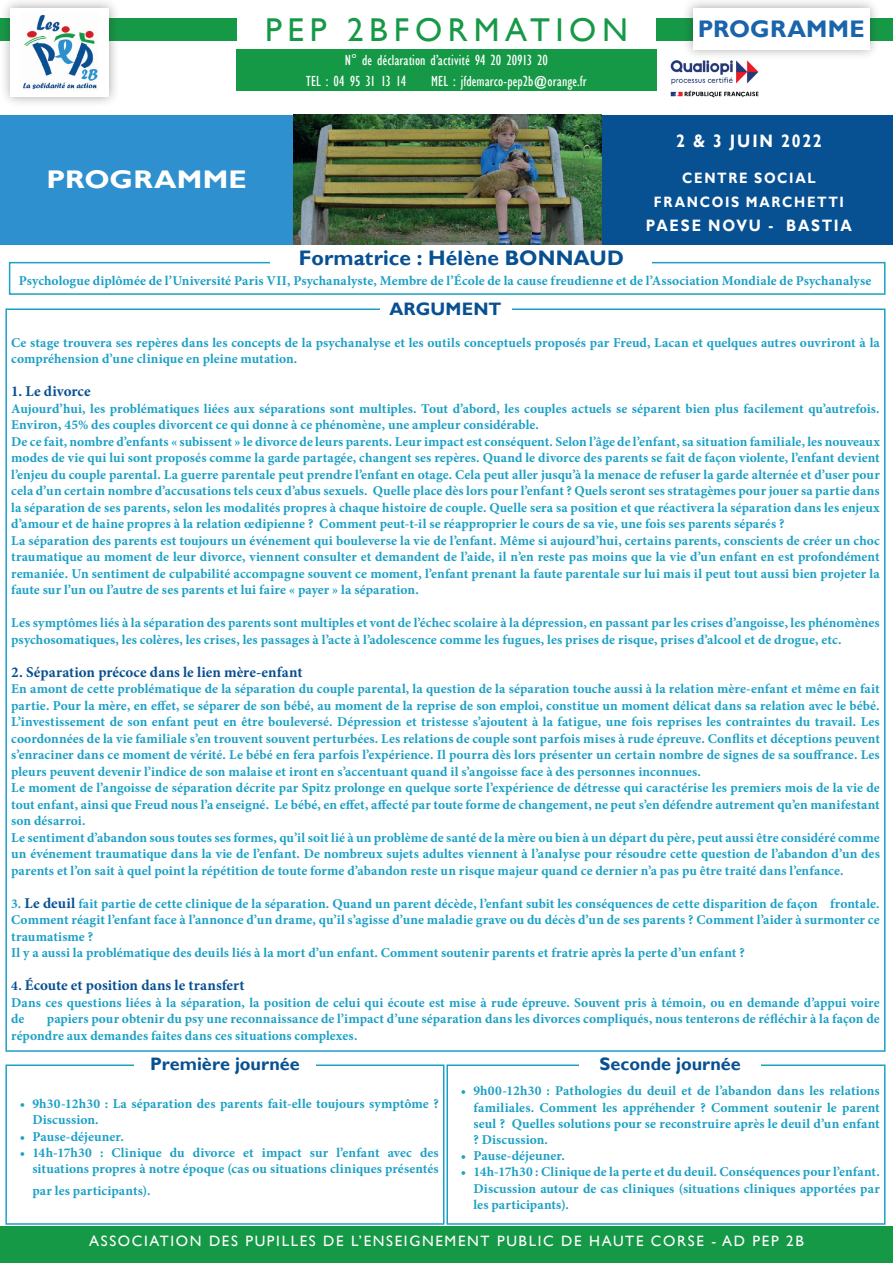
<style>
.page{position:relative;width:893px;height:1263px;background:#fff}
.page>*{position:absolute;margin:0;border:0;box-sizing:border-box;transform-origin:0 0}
.t1{font:33px "Gill Sans";letter-spacing:.17em;color:#169947}
.t2{font:700 25.5px "Gill Sans";letter-spacing:.01em;color:#fff;scale:1.13 1}
.t3{font:700 24px "Gill Sans";letter-spacing:.01em;color:#1a64ab}
.t4{font:700 21px "Gill Sans";letter-spacing:.005em;color:#075092}
.t5{font:700 18px "Gill Sans";color:#075092}
.t6{font:700 18px "Gill Sans";letter-spacing:.12em;color:#fff;scale:.89 1}
.t7{font:700 16.5px "Gill Sans";letter-spacing:.12em;color:#fff;scale:.89 1}
.t8{font:700 15px "Minion Pro";letter-spacing:.005em;color:#075092}
.t9{font:condensed 15px/21.6px "Gill Sans";letter-spacing:.005em;color:#fff}
.t10{font:15px "Gill Sans";letter-spacing:.11em;color:#fff}
.t11{font:700 15px/24px "Gill Sans";letter-spacing:.125em;color:#fff;text-align:center;scale:.89 1}
.t12{font:700 13.5px/16.5px "Minion Pro";letter-spacing:.005em;color:#1ca0c6}
.t13{font:700 13.5px/16.2px "Minion Pro";letter-spacing:.005em;color:#1ca0c5;text-align:justify}
.s1{font-size:15px;color:#075092}
.s2{font-size:13.5px}
</style>
<div class="page">
<div style="left:0;top:19px;width:236px;height:22px;background:#169947"></div>
<div style="left:236px;top:50px;width:421px;height:41px;background:#169947"></div>
<div style="left:657px;top:19px;width:236px;height:22px;background:#169947"></div>
<div style="left:0;top:1227px;width:893px;height:36px;background:#169947"></div>
<div style="left:446px;top:1064px;width:439px;height:161px;border:2px solid #1ca0c6"></div>
<div style="left:579px;top:1050px;width:182px;height:27px;background:#fff"></div>
<div style="left:5px;top:1064px;width:439px;height:161px;border:2px solid #1ca0c6"></div>
<div style="left:134px;top:1050px;width:182px;height:27px;background:#fff"></div>
<div style="left:0;top:0;width:120px;height:108px;background:#231f20;opacity:.4"></div>
<div style="left:11px;top:8px;width:98px;height:89px;background:#fff"></div>
<img style="left:23px;top:14px;width:75px;height:76px">
<div style="left:602px;top:115px;width:291px;height:129px;background:#075092"></div>
<div style="left:0;top:115px;width:293px;height:129px;background:#2e90ce"></div>
<div style="left:9px;top:262px;width:876px;height:33px;border:2px solid #1ca0c6"></div>
<div style="left:270px;top:249px;width:382px;height:17px;background:#fff"></div>
<img style="left:293px;top:115px;width:309px;height:129px">
<img style="left:670px;top:60px;width:89px;height:38px">
<div style="left:682px;top:0;width:198px;height:61px;background:#231f20;opacity:.4"></div>
<div style="left:693px;top:8px;width:176px;height:42px;background:#fff"></div>
<h2 class="t2" style="left:46px;top:164px;width:179px">PROGRAMME</h2>
<h1 class="t1" style="left:265px;top:10px;width:364px">PEP 2BFORMATION</h1>
<p class="t9" style="left:306px;top:49px;width:243px;text-indent:39px">N° de déclaration d’activité 94 20 20913 20<br>TEL : 04 95 31 13 14</p>
<p class="t9" style="left:431px;top:71px;width:157px">MEL : jfdemarco-pep2b@orange.fr</p>
<h3 class="t4" style="left:299px;top:245px;width:326px">Formatrice : Hélène BONNAUD</h3>
<h3 class="t3" style="left:698px;top:15px;width:168px">PROGRAMME</h3>
<h3 class="t6" style="left:676px;top:130px;width:165px">2 &amp; 3 JUIN 2022</h3>
<p class="t11" style="left:654px;top:166px;width:215px">CENTRE SOCIAL<br>FRANCOIS MARCHETTI</p>
<p class="t7" style="left:646px;top:215px;width:233px">PAESE NOVU - BASTIA</p>
<p class="t13" style="left:19px;top:273px;width:854px">Psychologue diplômée de l’Université Paris VII, Psychanalyste, Membre de l’École de la cause freudienne et de l’Association Mondiale de Psychanalyse</p>
<h3 class="t5" style="left:389px;top:298px;width:114px">ARGUMENT</h3>
<p class="t12" style="left:11px;top:334px;width:870px">Ce stage trouvera ses repères dans les concepts de la psychanalyse et les outils conceptuels proposés par Freud, Lacan et quelques autres ouvriront à la compréhension d’une clinique en pleine mutation.</p>
<p class="t8" style="left:11px;top:381px;width:81px">1. Le divorce</p>
<p class="t12" style="left:11px;top:400px;width:870px">Aujourd’hui, les problématiques liées aux séparations sont multiples. Tout d’abord, les couples actuels se séparent bien plus facilement qu’autrefois.<br>Environ, 45% des couples divorcent ce qui donne à ce phénomène, une ampleur considérable.<br>De ce fait, nombre d’enfants « subissent » le divorce de leurs parents. Leur impact est conséquent. Selon l’âge de l’enfant, sa situation familiale, les nouveaux modes de vie qui lui sont proposés comme la garde partagée, changent ses repères. Quand le divorce des parents se fait de façon violente, l’enfant devient l’enjeu du couple parental. La guerre parentale peut prendre l’enfant en otage. Cela peut aller jusqu’à la menace de refuser la garde alternée et d’user pour cela d’un certain nombre d’accusations tels ceux d’abus sexuels. Quelle place dès lors pour l’enfant ? Quels seront ses stratagèmes pour jouer sa partie dans la séparation de ses parents, selon les modalités propres à chaque histoire de couple. Quelle sera sa position et que réactivera la séparation dans les enjeux d’amour et de haine propres à la relation œdipienne ? Comment peut-t-il se réapproprier le cours de sa vie, une fois ses parents séparés ?<br>La séparation des parents est toujours un événement qui bouleverse la vie de l’enfant. Même si aujourd’hui, certains parents, conscients de créer un choc traumatique au moment de leur divorce, viennent consulter et demandent de l’aide, il n’en reste pas moins que la vie d’un enfant en est profondément remaniée. Un sentiment de culpabilité accompagne souvent ce moment, l’enfant prenant la faute parentale sur lui mais il peut tout aussi bien projeter la faute sur l’un ou l’autre de ses parents et lui faire « payer » la séparation.</p>
<p class="t12" style="left:11px;top:614px;width:870px">Les symptômes liés à la séparation des parents sont multiples et vont de l’échec scolaire à la dépression, en passant par les crises d’angoisse, les phénomènes psychosomatiques, les colères, les crises, les passages à l’acte à l’adolescence comme les fugues, les prises de risque, prises d’alcool et de drogue, etc.</p>
<p class="t8" style="left:11px;top:661px;width:293px">2. Séparation précoce dans le lien mère-enfant</p>
<p class="t12" style="left:11px;top:680px;width:870px">En amont de cette problématique de la séparation du couple parental, la question de la séparation touche aussi à la relation mère-enfant et même en fait partie. Pour la mère, en effet, se séparer de son bébé, au moment de la reprise de son emploi, constitue un moment délicat dans sa relation avec le bébé.<br>L’investissement de son enfant peut en être bouleversé. Dépression et tristesse s’ajoutent à la fatigue, une fois reprises les contraintes du travail. Les coordonnées de la vie familiale s’en trouvent souvent perturbées. Les relations de couple sont parfois mises à rude épreuve. Conflits et déceptions peuvent s’enraciner dans ce moment de vérité. Le bébé en fera parfois l’expérience. Il pourra dès lors présenter un certain nombre de signes de sa souffrance. Les pleurs peuvent devenir l’indice de son malaise et iront en s’accentuant quand il s’angoisse face à des personnes inconnues.<br>Le moment de l’angoisse de séparation décrite par Spitz prolonge en quelque sorte l’expérience de détresse qui caractérise les premiers mois de la vie de tout enfant, ainsi que Freud nous l’a enseigné. Le bébé, en effet, affecté par toute forme de changement, ne peut s’en défendre autrement qu’en manifestant son désarroi.<br>Le sentiment d’abandon sous toutes ses formes, qu’il soit lié à un problème de santé de la mère ou bien à un départ du père, peut aussi être considéré comme un événement traumatique dans la vie de l’enfant. De nombreux sujets adultes viennent à l’analyse pour résoudre cette question de l’abandon d’un des parents et l’on sait à quel point la répétition de toute forme d’abandon reste un risque majeur quand ce dernier n’a pas pu être traité dans l’enfance.</p>
<p class="t12" style="left:11px;top:895px;width:870px">3. <span class="s1">Le deuil</span> fait partie de cette clinique de la séparation. Quand un parent décède, l’enfant subit les conséquences de cette disparition de façon frontale.<br>Comment réagit l’enfant face à l’annonce d’un drame, qu’il s’agisse d’une maladie grave ou du décès d’un de ses parents ? Comment l’aider à surmonter ce traumatisme ?<br>Il y a aussi la problématique des deuils liés à la mort d’un enfant. Comment soutenir parents et fratrie après la perte d’un enfant ?</p>
<p class="t8" style="left:11px;top:975px;width:235px"><span class="s2">4.</span> Écoute et position dans le transfert</p>
<p class="t12" style="left:11px;top:994px;width:870px">Dans ces questions liées à la séparation, la position de celui qui écoute est mise à rude épreuve. Souvent pris à témoin, ou en demande d’appui voire de</p>
<p class="t12" style="left:11px;top:1010px;width:870px;text-indent:36px">papiers pour obtenir du psy une reconnaissance de l’impact d’une séparation dans les divorces compliqués, nous tenterons de réfléchir à la façon de répondre aux demandes faites dans ces situations complexes.</p>
<h3 class="t5" style="left:150px;top:1053px;width:151px">Première journée</h3>
<p class="t13" style="left:32px;top:1096px;width:408px;text-indent:-13px">• 9h30-12h30 : La séparation des parents fait-elle toujours symptôme ?<br>Discussion.</p>
<p class="t13" style="left:20px;top:1128px;width:106px">• Pause-déjeuner.</p>
<p class="t13" style="left:20px;top:1144px;width:421px;text-align:right">• 14h-17h30 : Clinique du divorce et impact sur l’enfant avec des situations propres à notre époque (cas ou situations cliniques présentés</p>
<p class="t13" style="left:32px;top:1182px;width:120px">par les participants).</p>
<h3 class="t5" style="left:599px;top:1053px;width:143px">Seconde journée</h3>
<p class="t13" style="left:473px;top:1083px;width:408px;text-indent:-13px">• 9h00-12h30 : Pathologies du deuil et de l’abandon dans les relations familiales. Comment les appréhender ? Comment soutenir le parent seul ? Quelles solutions pour se reconstruire après le deuil d’un enfant ? Discussion.</p>
<p class="t13" style="left:461px;top:1147px;width:106px">• Pause-déjeuner.</p>
<p class="t13" style="left:473px;top:1164px;width:408px;text-indent:-13px">• 14h-17h30 : Clinique de la perte et du deuil. Conséquences pour l’enfant.<br>Discussion autour de cas cliniques (situations cliniques apportées par les participants).</p>
<p class="t10" style="left:89px;top:1232px;width:716px">ASSOCIATION DES PUPILLES DE L’ENSEIGNEMENT PUBLIC DE HAUTE CORSE - AD PEP 2B</p>
</div>
